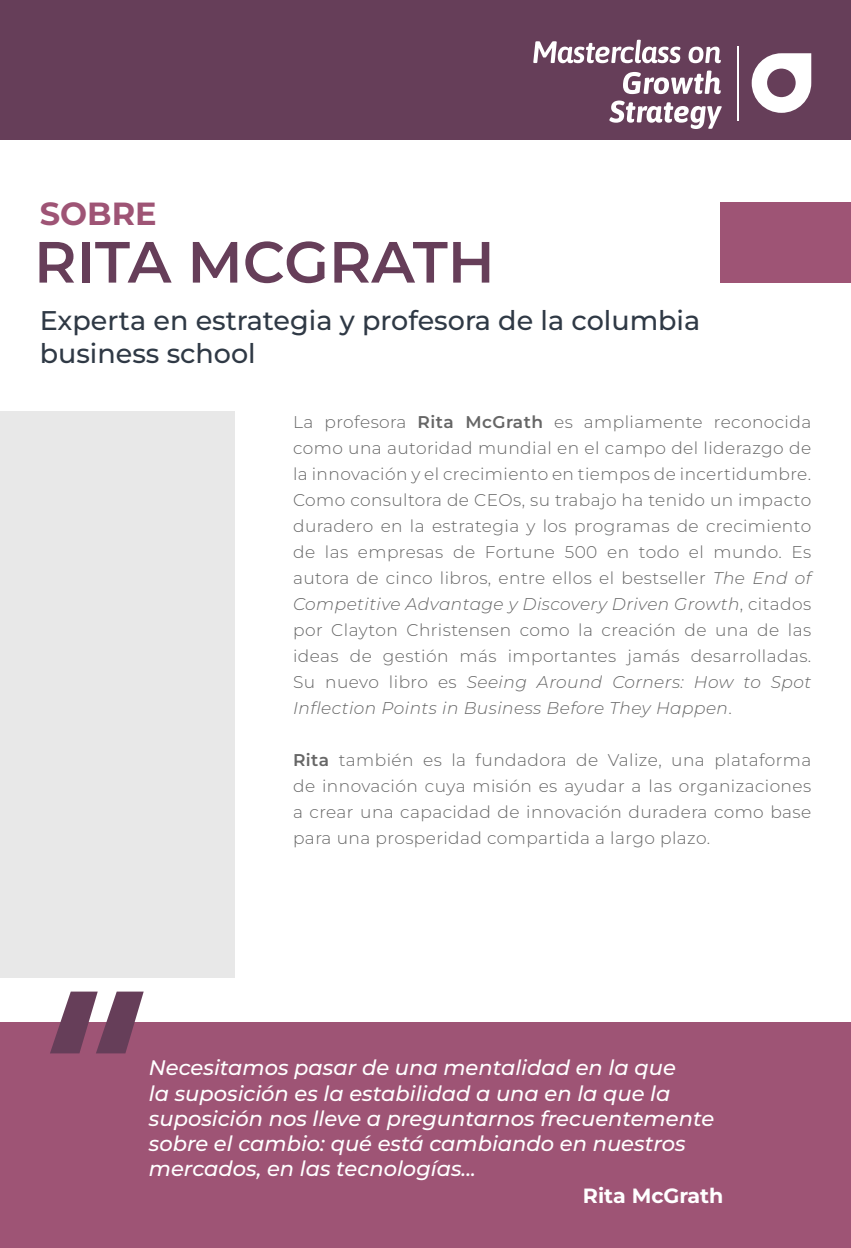
<style>
.page{position:relative;width:851px;height:1248px;background:#fff}
.page>*{position:absolute;margin:0;border:0;box-sizing:border-box;transform-origin:0 0}
.t1{font:600 58px "Montserrat";color:#663e59}
.t2{font:700 32px "Montserrat";color:#9e5475}
.t3{font:500 27px/32.4px "Montserrat";color:#2f3945}
.t4{font:italic 500 21px/25.2px "Montserrat";color:#fff}
.t5{font:700 20.6px "Montserrat";color:#fff}
.t6{font:300 17px/26px "Montserrat";letter-spacing:.025em;color:#666;text-align:justify}
.s1{font-weight:600}
.s2{font-style:italic}
</style>
<div class="page">
<div style="left:0;top:0;width:850px;height:140px;background:#663e59"></div>
<svg style="left:751px;top:53px;width:60px;height:60px"></svg>
<hr style="left:737px;top:46px;width:1px;height:74px;background:#fff">
<svg style="left:623px;top:70px;width:97px;height:24px"></svg>
<svg style="left:609px;top:100px;width:112px;height:29px"></svg>
<svg style="left:533px;top:40px;width:147px;height:23px"></svg>
<svg style="left:688px;top:47px;width:32px;height:16px"></svg>
<div style="left:720px;top:202px;width:130px;height:80px;background:#9e5475"></div>
<div style="left:0;top:1022px;width:850px;height:225px;background:#9e5475"></div>
<svg style="left:50px;top:991px;width:94px;height:62px"></svg>
<div style="left:0;top:411px;width:234px;height:566px;background:#e8e8e8"></div>
<h2 class="t2" style="left:40px;top:192px;width:118px">SOBRE</h2>
<h1 class="t1" style="left:34px;top:223px;width:462px">RITA MCGRATH</h1>
<h3 class="t3" style="left:40px;top:303px;width:662px">Experta en estrategia y profesora de la columbia business school</h3>
<p class="t6" style="left:293px;top:408px;width:519px">La profesora <span class="s1">Rita McGrath</span> es ampliamente reconocida como una autoridad mundial en el campo del liderazgo de la innovación y el crecimiento en tiempos de incertidumbre.<br>Como consultora de CEOs, su trabajo ha tenido un impacto duradero en la estrategia y los programas de crecimiento de las empresas de Fortune 500 en todo el mundo. Es autora de cinco libros, entre ellos el bestseller <span class="s2">The End of Competitive Advantage y Discovery Driven Growth</span>, citados por Clayton Christensen como la creación de una de las ideas de gestión más importantes jamás desarrolladas.<br>Su nuevo libro es <span class="s2">Seeing Around Corners: How to Spot Inflection Points in Business Before They Happen</span>.</p>
<p class="t6" style="left:293px;top:746px;width:519px"><span class="s1">Rita</span> también es la fundadora de Valize, una plataforma de innovación cuya misión es ayudar a las organizaciones a crear una capacidad de innovación duradera como base para una prosperidad compartida a largo plazo.</p>
<p class="t4" style="left:149px;top:1054px;width:566px">Necesitamos pasar de una mentalidad en la que<br>la suposición es la estabilidad a una en la que la suposición nos lleve a preguntarnos frecuentemente sobre el cambio: qué está cambiando en nuestros mercados, en las tecnologías...</p>
<p class="t5" style="left:583px;top:1181px;width:142px">Rita McGrath</p>
</div>
